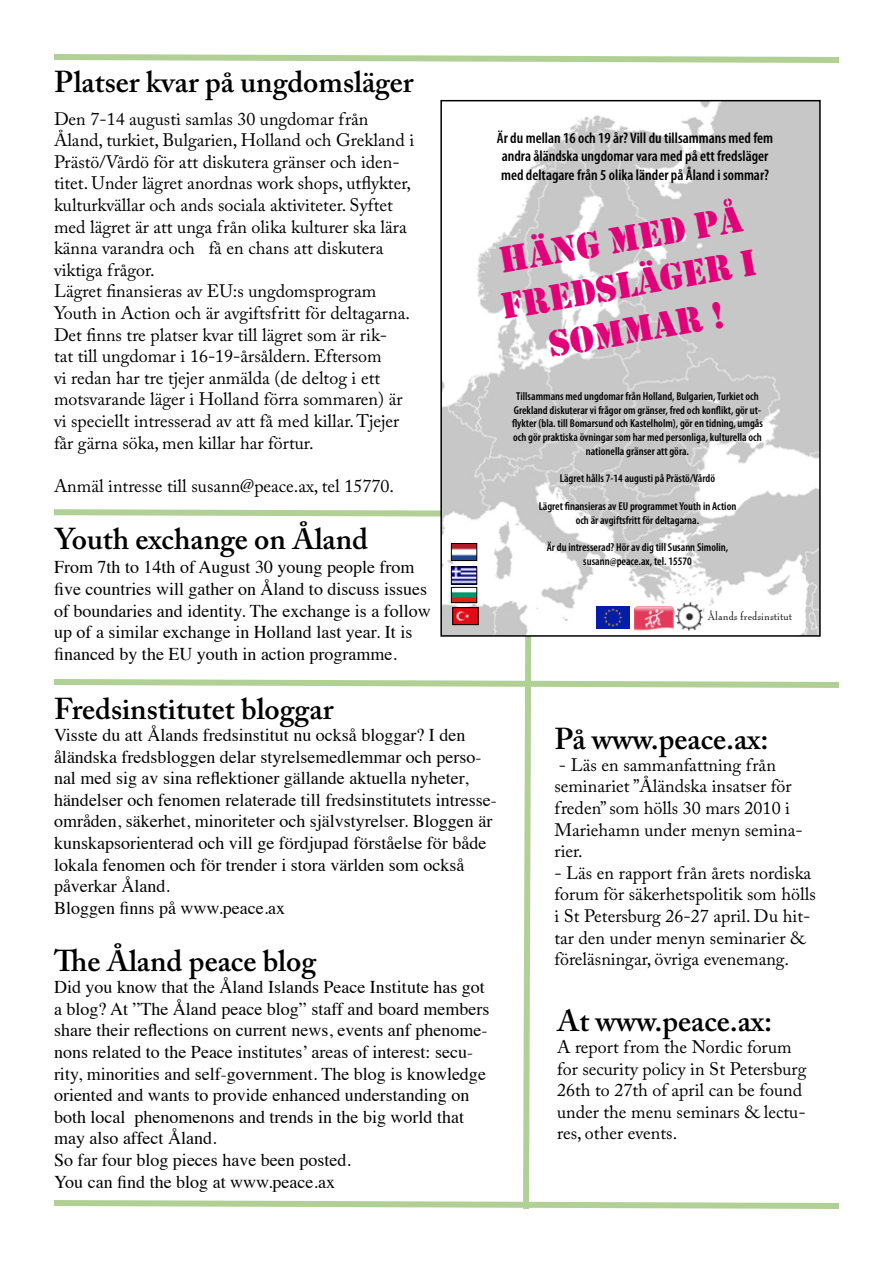
<style>
.page{position:relative;width:893px;height:1263px;background:#fff}
.page>*{position:absolute;margin:0;border:0;box-sizing:border-box;transform-origin:0 0}
.t1{font:38.1px/45.8px "Stencil";color:#e2007a;text-align:center}
.t2{font:600 30px "Adobe Caslon Pro";color:#000}
.t3{font:18px/21.6px "Adobe Caslon Pro";color:#000}
.t4{font:18px/21.6px "Times";color:#000}
.t5{font:600 condensed 15.3px/18.3px "Myriad Pro";color:#000}
.t6{font:600 condensed 11.4px/13.8px "Myriad Pro";color:#000;text-align:center}
.t7{font:11.4px "Bernhard Modern";color:#000}
</style>
<div class="page">
<svg style="left:54px;top:54px;width:785px;height:9px"></svg>
<svg style="left:54px;top:509px;width:785px;height:700px"></svg>
<img style="left:443px;top:103px;width:375px;height:531px">
<img style="left:453px;top:545px;width:22px;height:14px">
<div style="left:451px;top:543px;width:26px;height:18px;border:1px solid #000"></div>
<img style="left:455px;top:609px;width:21px;height:14px">
<div style="left:453px;top:607px;width:25px;height:18px;border:1px solid #000"></div>
<img style="left:453px;top:569px;width:22px;height:13px">
<div style="left:451px;top:567px;width:26px;height:17px;border:1px solid #000"></div>
<img style="left:453px;top:589px;width:22px;height:12px">
<div style="left:451px;top:587px;width:26px;height:16px;border:1px solid #000"></div>
<img style="left:676px;top:603px;width:27px;height:27px">
<img style="left:634px;top:607px;width:39px;height:23px">
<img style="left:596px;top:607px;width:33px;height:22px">
<div style="left:440px;top:100px;width:381px;height:537px;border:2px solid #000"></div>
<h2 class="t2" style="left:54px;top:65px;width:361px">Platser kvar på ungdomsläger</h2>
<p class="t3" style="left:54px;top:108px;width:362px">Den 7-14 augusti samlas 30 ungdomar från Åland, turkiet, Bulgarien, Holland och Grekland i Prästö/Vårdö för att diskutera gränser och iden&shy;titet. Under lägret anordnas work shops, utflykter, kulturkvällar och ands sociala aktiviteter. Syftet med lägret är att unga från olika kulturer ska lära känna varandra och få en chans att diskutera viktiga frågor.<br>Lägret finansieras av EU:s ungdomsprogram Youth in Action och är avgiftsfritt för deltagarna.<br>Det finns tre platser kvar till lägret som är rik-<br>tat till ungdomar i 16-19-årsåldern. Eftersom<br>vi redan har tre tjejer anmälda (de deltog i ett motsvarande läger i Holland förra sommaren) är vi speciellt intresserad av att få med killar. Tjejer får gärna söka, men killar har förtur.</p>
<p class="t3" style="left:54px;top:475px;width:342px">Anmäl intresse till susann@peace.ax, tel 15770.</p>
<p class="t5" style="left:497px;top:128px;width:278px">Är du mellan 16 och 19 år? Vill du tillsammans med fem andra åländska ungdomar vara med på ett fredsläger med deltagare från 5 olika länder på Åland i sommar?</p>
<h1 class="t1" style="left:490px;top:240px;width:260px;rotate:-10deg">Häng med på fredsläger i sommar !</h1>
<p class="t6" style="left:512px;top:389px;width:252px">Tillsammans med ungdomar från Holland, Bulgarien, Turkiet och Grekland diskuterar vi frågor om gränser, fred och konflikt, gör ut&shy;flykter (bla. till Bomarsund och Kastelholm), gör en tidning, umgås och gör praktiska övningar som har med personliga, kulturella och nationella gränser att göra.</p>
<p class="t6" style="left:560px;top:471px;width:157px">Lägret hålls 7-14 augusti på Prästö/Vårdö</p>
<p class="t6" style="left:539px;top:499px;width:199px">Lägret finansieras av EU programmet Youth in Action och är avgiftsfritt för deltagarna.</p>
<p class="t6" style="left:547px;top:540px;width:183px">Är du intresserad? Hör av dig till Susann Simolin, susann@peace.ax, tel. 15570</p>
<h2 class="t2" style="left:54px;top:521px;width:316px">Youth exchange on Åland</h2>
<p class="t4" style="left:54px;top:555px;width:378px">From 7th to 14th of August 30 young people from five countries will gather on Åland to discuss issues of boundaries and identity. The exchange is a follow up of a similar exchange in Holland last year. It is financed by the EU youth in action programme.</p>
<h2 class="t2" style="left:54px;top:691px;width:281px">Fredsinstitutet bloggar</h2>
<p class="t4" style="left:54px;top:723px;width:444px">Visste du att Ålands fredsinstitut nu också bloggar? I den åländska fredsbloggen delar styrelsemedlemmar och perso&shy;nal med sig av sina reflektioner gällande aktuella nyheter, händelser och fenomen relaterade till fredsinstitutets intresse&shy;områden, säkerhet, minoriteter och självstyrelser. Bloggen är kunskapsorienterad och vill ge fördjupad förståelse för både lokala fenomen och för trender i stora världen som också påverkar Åland.<br>Bloggen finns på www.peace.ax</p>
<h2 class="t2" style="left:54px;top:943px;width:264px">The Åland peace blog</h2>
<p class="t4" style="left:54px;top:975px;width:437px">Did you know that the Åland Islands Peace Institute has got a blog? At ”The Åland peace blog” staff and board members share their reflections on current news, events anf phenome&shy;nons related to the Peace institutes’ areas of interest: secu&shy;rity, minorities and self-government. The blog is knowledge oriented and wants to provide enhanced understanding on both local phenomenons and trends in the big world that may also affect Åland.<br>So far four blog pieces have been posted.<br>You can find the blog at www.peace.ax</p>
<p class="t7" style="left:707px;top:609px;width:86px">Ålands fredsinstitut</p>
<h2 class="t2" style="left:554px;top:721px;width:216px">På www.peace.ax:</h2>
<p class="t3" style="left:554px;top:754px;width:250px">- Läs en sammanfattning från seminariet ”Åländska insatser för freden” som hölls 30 mars 2010 i<br>Mariehamn under menyn semina&shy;rier.</p>
<p class="t3" style="left:554px;top:862px;width:263px">- Läs en rapport från årets nordiska forum för säkerhetspolitik som hölls i St Petersburg 26-27 april. Du hit&shy;tar den under menyn seminarier &amp; föreläsningar, övriga evenemang.</p>
<h2 class="t2" style="left:557px;top:1003px;width:217px">At www.peace.ax:</h2>
<p class="t3" style="left:557px;top:1036px;width:251px">A report from the Nordic forum for security policy in St Petersburg<br>26th to 27th of april can be found under the menu seminars &amp; lectu&shy;res, other events.</p>
</div>
